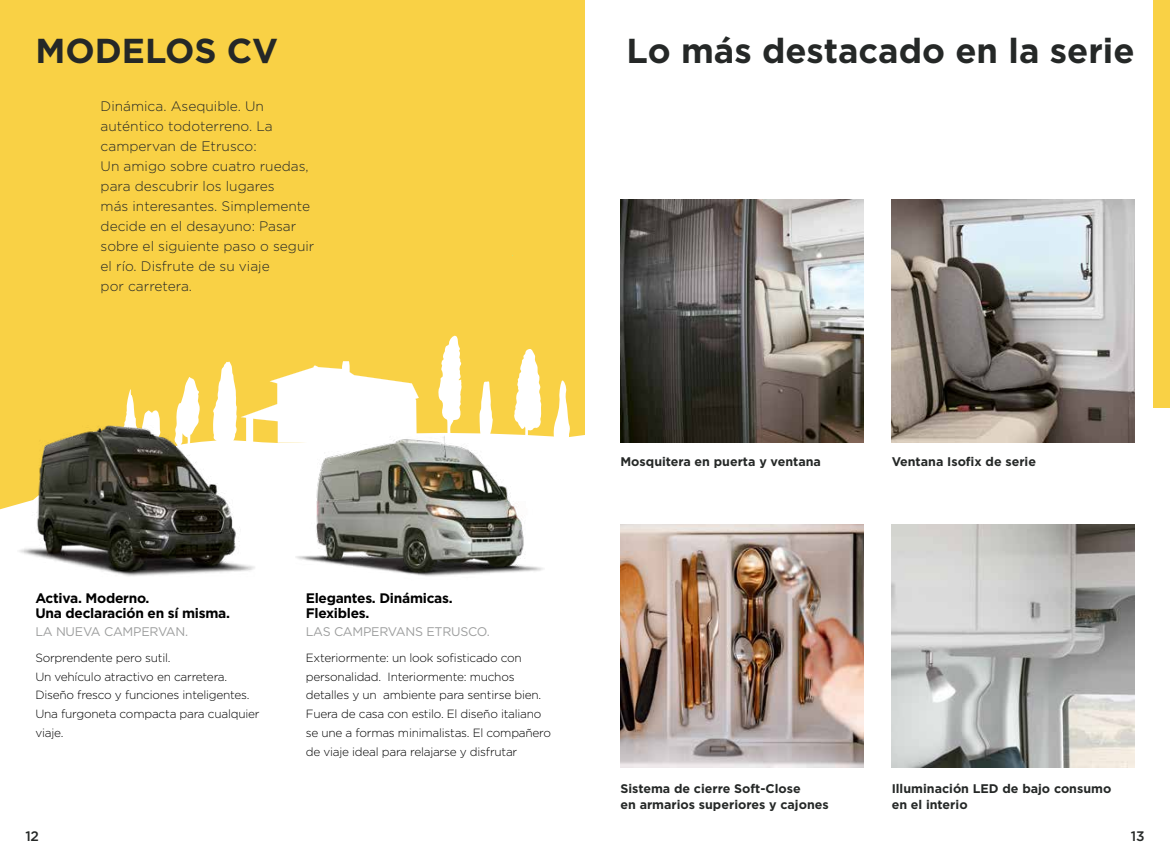
<style>
.page{position:relative;width:1170px;height:862px;background:#fff}
.page>*{position:absolute;margin:0;border:0;box-sizing:border-box;transform-origin:0 0}
.t1{font:700 34.62px "Gotham";color:#252827}
.t2{font:300 13.75px/20px "Gotham";color:#252827}
.t3{font:700 13.75px/15px "Gotham";letter-spacing:-.02em;color:#000}
.t4{font:500 13.75px "Gotham";color:#252827}
.t5{font:700 12.5px/16.2px "Gotham";color:#252827}
.t6{font:12.5px "Gotham";letter-spacing:-.02em;color:#9d9e9e}
.t7{font:300 11.88px/18.8px "Gotham";letter-spacing:-.02em;color:#000}
</style>
<div class="page">
<div style="left:1153px;top:0;width:16px;height:407px;background:#f9d145"></div>
<div style="left:0;top:0;width:585px;height:425px;background:#f9d145"></div>
<svg style="left:514px;top:348px;width:28px;height:67px"></svg>
<svg style="left:479px;top:380px;width:14px;height:35px"></svg>
<svg style="left:438px;top:335px;width:24px;height:80px"></svg>
<svg style="left:551px;top:379px;width:19px;height:46px"></svg>
<svg style="left:123px;top:388px;width:38px;height:31px"></svg>
<svg style="left:174px;top:376px;width:26px;height:43px"></svg>
<svg style="left:0;top:425px;width:585px;height:85px"></svg>
<svg style="left:212px;top:360px;width:207px;height:94px"></svg>
<img style="left:17px;top:419px;width:242px;height:157px">
<img style="left:289px;top:415px;width:255px;height:161px">
<img style="left:891px;top:199px;width:243px;height:243px">
<img style="left:891px;top:524px;width:243px;height:242px">
<img style="left:620px;top:199px;width:243px;height:243px">
<img style="left:620px;top:524px;width:243px;height:242px">
<h1 class="t1" style="left:35px;top:28px;width:244px">MODELOS CV</h1>
<p class="t2" style="left:101px;top:96px;width:215px">Dinámica. Asequible. Un auténtico todoterreno. La campervan de Etrusco:<br>Un amigo sobre cuatro ruedas, para descubrir los lugares<br>más interesantes. Simplemente decide en el desayuno: Pasar sobre el siguiente paso o seguir el río. Disfrute de su viaje<br>por carretera.</p>
<p class="t3" style="left:35px;top:590px;width:196px">Activa. Moderno.<br>Una declaración en sí misma.</p>
<p class="t6" style="left:35px;top:623px;width:154px">LA NUEVA CAMPERVAN.</p>
<p class="t7" style="left:35px;top:647px;width:226px">Sorprendente pero sutil.<br>Un vehículo atractivo en carretera.<br>Diseño fresco y funciones inteligentes.<br>Una furgoneta compacta para cualquier viaje.</p>
<p class="t3" style="left:306px;top:590px;width:148px">Elegantes. Dinámicas.<br>Flexibles.</p>
<p class="t6" style="left:306px;top:623px;width:185px">LAS CAMPERVANS ETRUSCO.</p>
<p class="t7" style="left:306px;top:647px;width:247px">Exteriormente: un look sofisticado con personalidad. Interiormente: muchos detalles y un ambiente para sentirse bien.<br>Fuera de casa con estilo. El diseño italiano se une a formas minimalistas. El compañero de viaje ideal para relajarse y disfrutar</p>
<h1 class="t1" style="left:626px;top:28px;width:509px">Lo más destacado en la serie</h1>
<p class="t5" style="left:620px;top:452px;width:202px">Mosquitera en puerta y ventana</p>
<p class="t5" style="left:891px;top:452px;width:146px">Ventana Isofix de serie</p>
<p class="t5" style="left:620px;top:779px;width:210px">Sistema de cierre Soft-Close<br>en armarios superiores y cajones</p>
<p class="t5" style="left:891px;top:779px;width:221px">Illuminación LED de bajo consumo en el interio</p>
<p class="t4" style="left:25px;top:826px;width:15px">12</p>
<p class="t4" style="left:1130px;top:826px;width:15px">13</p>
</div>
